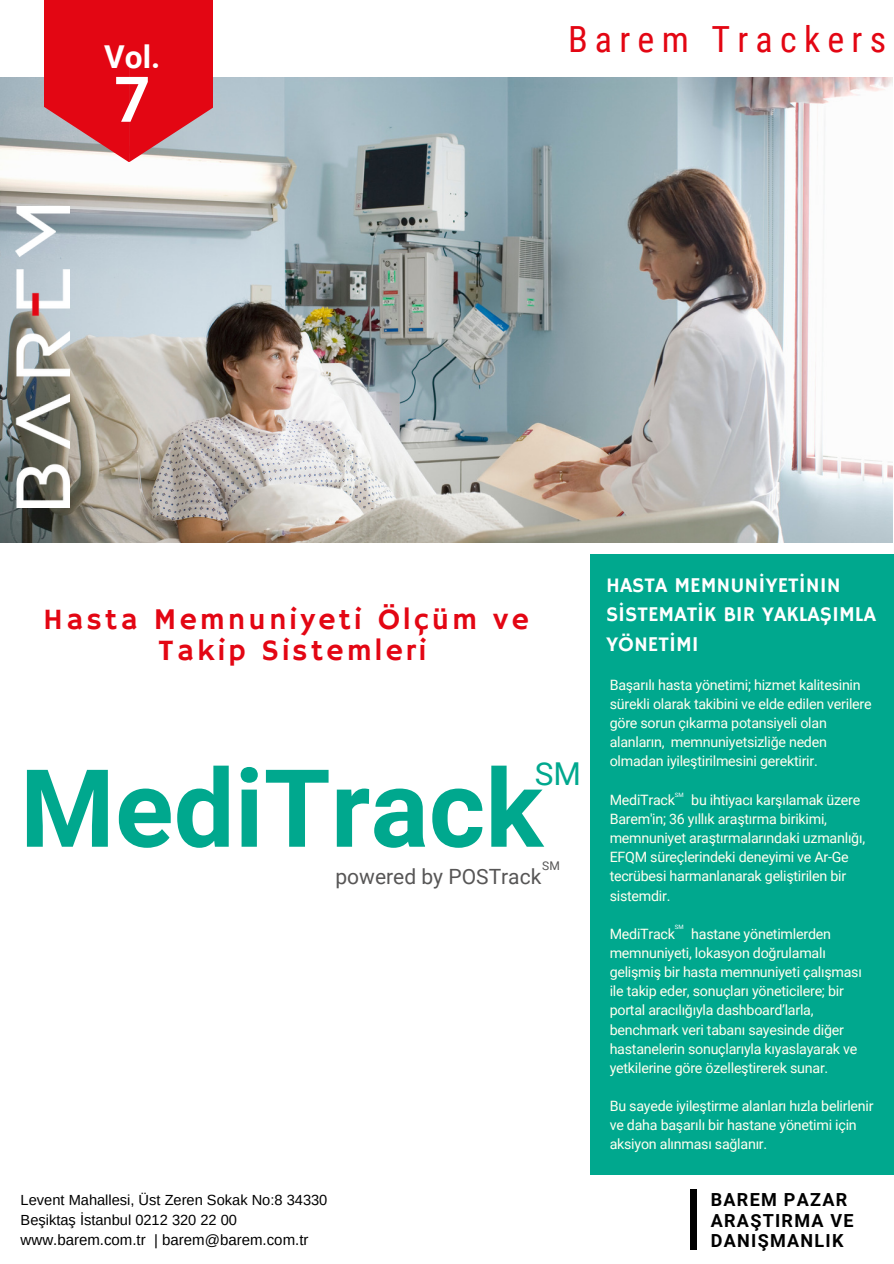
<style>
.page{position:relative;width:894px;height:1264px;background:#fff}
.page>*{position:absolute;margin:0;border:0;box-sizing:border-box;transform-origin:0 0}
.t1{font:700 108.15px "Roboto";letter-spacing:.005em;color:#00a88e}
.t2{font:700 72px "Roboto";color:#000}
.t3{font:700 63px "Roboto";color:#fff}
.t4{font:36px "Roboto Condensed";letter-spacing:.2em;color:#e30613}
.t5{font:700 31.5px "Roboto";color:#fff}
.t6{font:31.5px "Roboto";color:#00a88e}
.t7{font:30px/31.7px "Hammersmith One";letter-spacing:.1em;color:#e30613;text-align:center}
.t8{font:21px/29.2px "Hammersmith One";color:#fff}
.t9{font:21px "Roboto";color:#575656}
.t10{font:700 18px/20.5px "Roboto";letter-spacing:.07em;color:#000}
.t11{font:15px "Arimo";color:#000}
.t12{font:14.7px/20.2px "Arimo";color:#000}
.t13{font:14.25px/19.2px "Roboto";letter-spacing:-.015em;color:#fffff0}
.t14{font:12px "Roboto";color:#575656}
.t15{font:6px "Roboto";color:#fff}
</style>
<div class="page">
<div style="left:590px;top:554px;width:303px;height:630px;background:#00a88e"></div>
<img style="left:0;top:77px;width:892px;height:465px">
<img style="left:15px;top:207px;width:54px;height:300px">
<div style="left:45px;top:0;width:168px;height:65px;background:#e30613"></div>
<svg style="left:45px;top:65px;width:168px;height:97px;background:#d93c46"></svg>
<div style="left:0;top:1174px;width:893px;height:89px;background:#fff"></div>
<h3 class="t5" style="left:104px;top:39px;width:58px">Vol.</h3>
<h3 class="t3" style="left:114px;top:63px;width:38px">7</h3>
<h3 class="t4" style="left:568px;top:19px;width:319px">Barem Trackers</h3>
<h3 class="t7" style="left:43px;top:604px;width:487px">Hasta Memnuniyeti Ölçüm ve<br>Takip Sistemleri</h3>
<h3 class="t8" style="left:606px;top:571px;width:271px">HASTA MEMNUNİYETİNIN<br>SİSTEMATİK BIR YAKLAŞIMLA<br>YÖNETİMI</h3>
<h3 class="t6" style="left:534px;top:756px;width:48px">SM</h3>
<h1 class="t1" style="left:20px;top:746px;width:524px">MediTrack</h1>
<p class="t14" style="left:542px;top:859px;width:19px">SM</p>
<h3 class="t9" style="left:335px;top:864px;width:207px">powered by POSTrack</h3>
<p class="t12" style="left:21px;top:1189px;width:308px">Levent Mahallesi, Üst Zeren Sokak No:8 34330<br>Beşiktaş İstanbul 0212 320 22 00</p>
<p class="t11" style="left:21px;top:1231px;width:289px">www.barem.com.tr | barem@barem.com.tr</p>
<p class="t13" style="left:609px;top:675px;width:263px">Başarılı hasta yönetimi; hizmet kalitesinin sürekli olarak takibini ve elde edilen verilere göre sorun çıkarma potansiyeli olan alanların, memnuniyetsizliğe neden olmadan iyileştirilmesini gerektirir.</p>
<p class="t13" style="left:609px;top:790px;width:257px">MediTrack bu ihtiyacı karşılamak üzere Barem'in; 36 yıllık araştırma birikimi, memnuniyet araştırmalarındaki uzmanlığı, EFQM süreçlerindeki deneyimi ve Ar-Ge tecrübesi harmanlanarak geliştirilen bir sistemdir.</p>
<p class="t13" style="left:609px;top:924px;width:254px">MediTrack hastane yönetimlerden memnuniyeti, lokasyon doğrulamalı gelişmiş bir hasta memnuniyeti çalışması ile takip eder, sonuçları yöneticilere; bir portal aracılığıyla dashboard’larla, benchmark veri tabanı sayesinde diğer hastanelerin sonuçlarıyla kıyaslayarak ve yetkilerine göre özelleştirerek sunar.</p>
<p class="t13" style="left:609px;top:1096px;width:265px">Bu sayede iyileştirme alanları hızla belirlenir ve daha başarılı bir hastane yönetimi için aksiyon alınması sağlanır.</p>
<p class="t15" style="left:674px;top:791px;width:10px">SM</p>
<p class="t15" style="left:674px;top:923px;width:10px">SM</p>
<h2 class="t2" style="left:684px;top:1173px;width:20px">|</h2>
<p class="t10" style="left:710px;top:1189px;width:144px">BAREM PAZAR<br>ARAŞTIRMA VE</p>
<p class="t10" style="left:710px;top:1230px;width:134px">DANIŞMANLIK</p>
</div>
